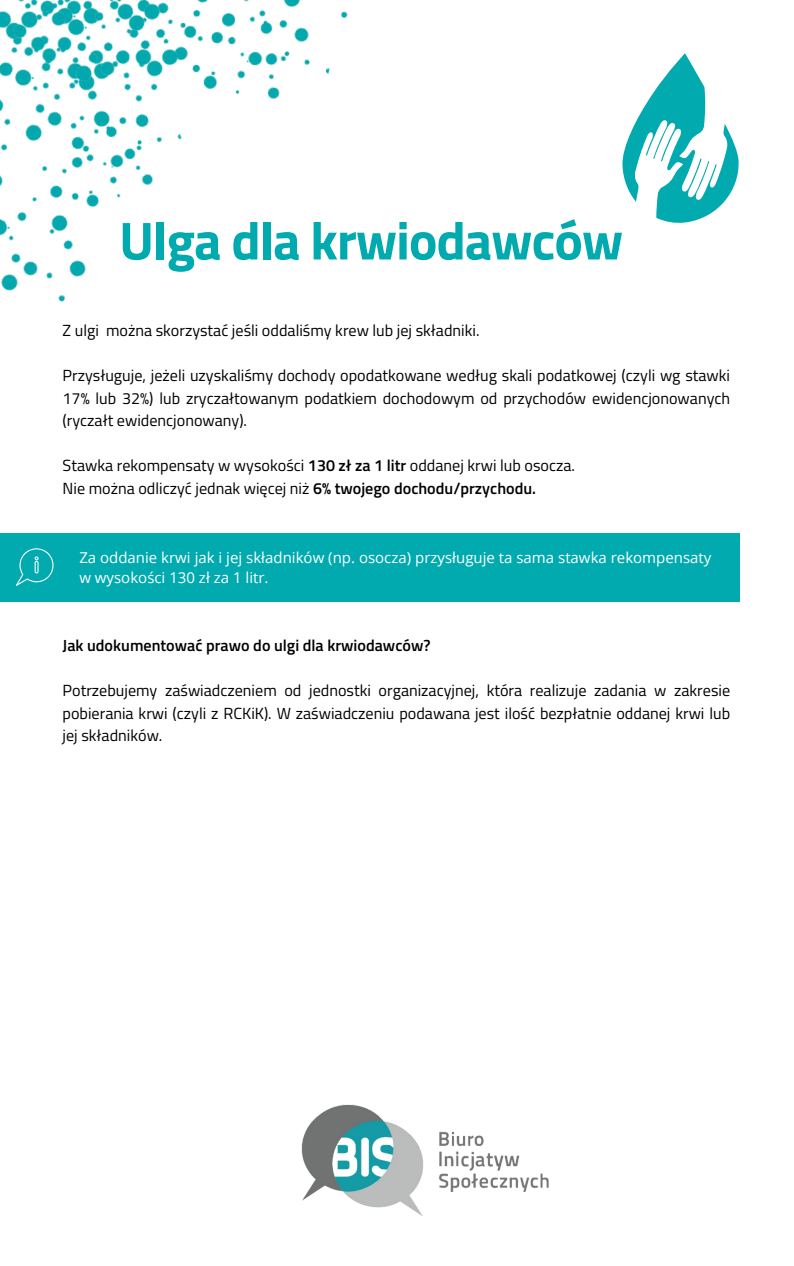
<style>
.page{position:relative;width:794px;height:1266px;background:#fff}
.page>*{position:absolute;margin:0;border:0;box-sizing:border-box;transform-origin:0 0}
.t1{font:700 53.55px "Titillium Web";letter-spacing:-.02em;color:#00aaaf}
.t2{font:16.12px/22.5px "Titillium Web";color:#000;text-align:justify}
.t3{font:600 16.12px "Titillium Web";color:#000}
.t4{font:15px/20.9px "Open Sans";color:#fff}
.s1{font-weight:600}
</style>
<div class="page">
<img style="left:301px;top:1104px;width:248px;height:112px">
<div style="left:0;top:533px;width:739px;height:68px;background:#00aaaf"></div>
<svg style="left:16px;top:548px;width:37px;height:38px"></svg>
<svg style="left:622px;top:53px;width:117px;height:170px"></svg>
<img style="left:242px;top:0;width:106px;height:99px">
<img style="left:0;top:0;width:242px;height:302px">
<h1 class="t1" style="left:119px;top:199px;width:505px">Ulga dla krwiodawców</h1>
<p class="t2" style="left:63px;top:319px;width:418px">Z ulgi można skorzystać jeśli oddaliśmy krew lub jej składniki.</p>
<p class="t2" style="left:63px;top:364px;width:668px">Przysługuje, jeżeli uzyskaliśmy dochody opodatkowane według skali podatkowej (czyli wg stawki 17% lub 32%) lub zryczałtowanym podatkiem dochodowym od przychodów ewidencjonowanych (ryczałt ewidencjonowany).</p>
<p class="t2" style="left:63px;top:454px;width:513px">Stawka rekompensaty w wysokości <span class="s1">130 zł za 1 litr</span> oddanej krwi lub osocza.<br>Nie można odliczyć jednak więcej niż <span class="s1">6% twojego dochodu/przychodu.</span></p>
<p class="t4" style="left:79px;top:546px;width:633px">Za oddanie krwi jak i jej składników (np. osocza) przysługuje ta sama stawka rekompensaty w wysokości 130 zł za 1 litr.</p>
<p class="t3" style="left:63px;top:633px;width:369px">Jak udokumentować prawo do ulgi dla krwiodawców?</p>
<p class="t2" style="left:63px;top:679px;width:668px">Potrzebujemy zaświadczeniem od jednostki organizacyjnej, która realizuje zadania w zakresie pobierania krwi (czyli z RCKiK). W zaświadczeniu podawana jest ilość bezpłatnie oddanej krwi lub jej składników.</p>
</div>
